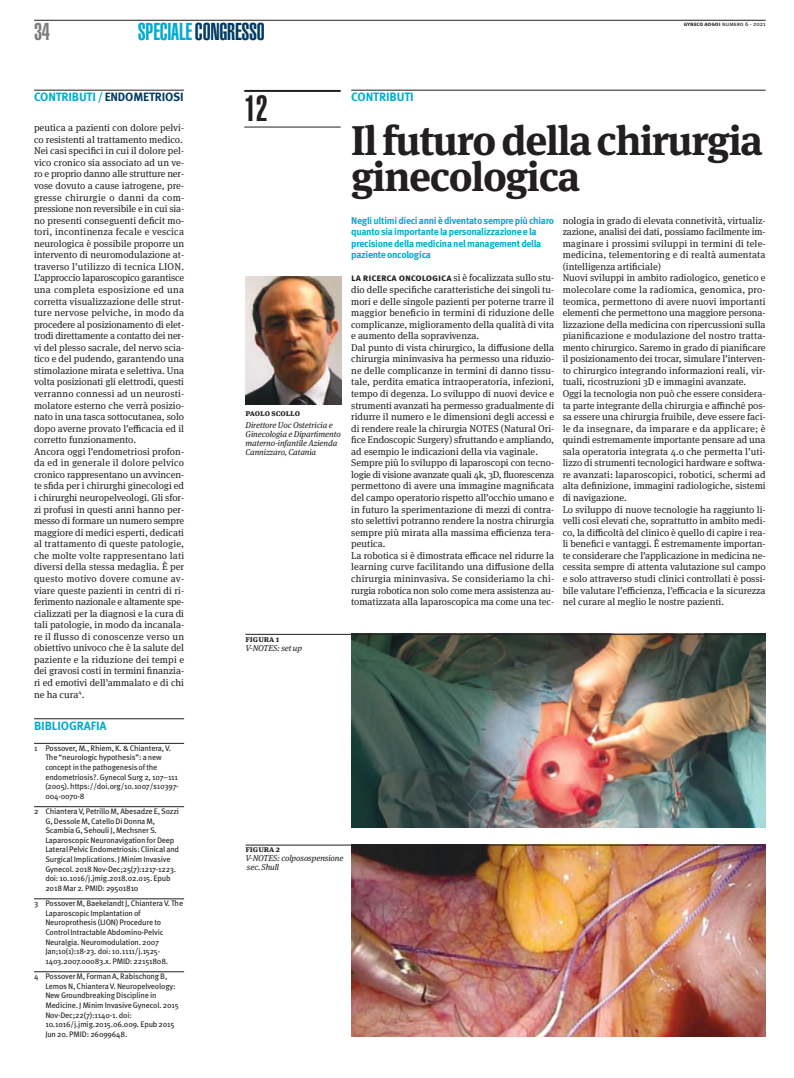
<style>
.page{position:relative;width:794px;height:1078px;background:#fff}
.page>*{position:absolute;margin:0;border:0;box-sizing:border-box;transform-origin:0 0}
.t1{font:700 41.4px/36.8px "Meta Serif OT";color:#241f1f}
.t2{font:900 extra-condensed 36px "Helvetica";color:#241f1f}
.t3{font:900 extra-condensed 24px "Helvetica";letter-spacing:-.01em;color:#003b63}
.t4{font:900 extra-condensed 24px "Helvetica";color:#7d7c7e}
.t5{font:700 12px "Meta Pro";letter-spacing:-.015em;color:#003b63}
.t6{font:700 12px "Meta Pro";letter-spacing:-.01em;color:#00acce}
.t7{font:9.8px/11.6px "Meta Serif OT";color:#241f1f}
.t8{font:700 9.8px/11.6px "Meta Pro";letter-spacing:-.03em;color:#00acce}
.t9{font:italic 8.5px/9px "Meta Serif OT";letter-spacing:-.01em;color:#241f1f}
.t10{font:700 8.5px "Meta Serif OT";letter-spacing:-.01em;color:#241f1f}
.t11{font:8px/9.6px "Meta Pro";letter-spacing:-.02em;color:#241f1f}
.t12{font:6px "Meta Pro";color:#241f1f}
.s1{font-weight:700}
.s2{color:#00acce}
.s3{font-family:"Meta Pro";font-weight:700;font-size:10px}
</style>
<div class="page">
<hr style="left:34px;top:20px;width:731px;height:1px;background:#241f1f">
<hr style="left:34px;top:718px;width:150px;height:1px;background:#241f1f">
<hr style="left:34px;top:743px;width:150px;height:1px;background:#241f1f">
<hr style="left:34px;top:806px;width:150px;height:1px;background:#241f1f">
<hr style="left:34px;top:898px;width:150px;height:1px;background:#241f1f">
<hr style="left:34px;top:971px;width:150px;height:1px;background:#241f1f">
<img style="left:245px;top:276px;width:97px;height:128px">
<hr style="left:244px;top:90px;width:97px;height:2px;background:#241f1f">
<hr style="left:244px;top:127px;width:97px;height:1px;background:#241f1f">
<hr style="left:34px;top:90px;width:150px;height:1px;background:#241f1f">
<hr style="left:351px;top:90px;width:414px;height:1px;background:#241f1f">
<img style="left:351px;top:633px;width:414px;height:194px">
<img style="left:351px;top:845px;width:414px;height:191px">
<hr style="left:245px;top:634px;width:520px;height:1px;background:#241f1f">
<hr style="left:245px;top:844px;width:520px;height:1px;background:#241f1f">
<h3 class="t4" style="left:34px;top:23px;width:17px">34</h3>
<p class="t12" style="left:684px;top:22px;width:83px"><span class="s1">gyneco aogoi</span> numero 6 - 2021</p>
<h3 class="t3" style="left:138px;top:23px;width:129px"><span class="s2">SPECIALE</span> CONGRESSO</h3>
<p class="t5" style="left:34px;top:92px;width:151px"><span class="s2">CONTRIBUTI /</span> ENDOMETRIOSI</p>
<p class="t6" style="left:351px;top:92px;width:64px">CONTRIBUTI</p>
<h2 class="t2" style="left:244px;top:95px;width:25px">12</h2>
<p class="t7" style="left:34px;top:123px;width:152px">peutica a pazienti con dolore pelvi&shy;co resistenti al trattamento medico.<br>Nei casi specifici in cui il dolore pel&shy;vico cronico sia associato ad un ve&shy;ro e proprio danno alle strutture ner&shy;vose dovuto a cause iatrogene, pre&shy;gresse chirurgie o danni da com&shy;pressione non reversibile e in cui sia&shy;no presenti conseguenti deficit mo&shy;tori, incontinenza fecale e vescica neurologica è possibile proporre un intervento di neuromodulazione at&shy;traverso l’utilizzo di tecnica LION.<br>L’approccio laparoscopico garantisce una completa esposizione ed una corretta visualizzazione delle strut&shy;ture nervose pelviche, in modo da procedere al posizionamento di elet&shy;trodi direttamente a contatto dei ner&shy;vi del plesso sacrale, del nervo scia&shy;tico e del pudendo, garantendo una stimolazione mirata e selettiva. Una volta posizionati gli elettrodi, questi verranno connessi ad un neurosti&shy;molatore esterno che verrà posizio&shy;nato in una tasca sottocutanea, solo dopo averne provato l’efficacia ed il corretto funzionamento.<br>Ancora oggi l’endometriosi profon&shy;da ed in generale il dolore pelvico cronico rappresentano un avvincen&shy;te sfida per i chirurghi ginecologi ed i chirurghi neuropelveologi. Gli sfor&shy;zi profusi in questi anni hanno per&shy;messo di formare un numero sempre maggiore di medici esperti, dedicati al trattamento di queste patologie, che molte volte rappresentano lati diversi della stessa medaglia. È per questo motivo dovere comune av&shy;viare queste pazienti in centri di ri&shy;ferimento nazionale e altamente spe&shy;cializzati per la diagnosi e la cura di tali patologie, in modo da incanala&shy;re il flusso di conoscenze verso un obiettivo univoco che è la salute del paziente e la riduzione dei tempi e dei gravosi costi in termini finanzia&shy;ri ed emotivi dell’ammalato e di chi ne ha cura<sup>4</sup>.</p>
<p class="t6" style="left:34px;top:721px;width:74px">BIBLIOGRAFIA</p>
<p class="t11" style="left:45px;top:743px;width:135px;text-indent:-11px">1 Possover, M., Rhiem, K. &amp; Chiantera, V.<br>The “neurologic hypothesis”: a new concept in the pathogenesis of the endometriosis?. Gynecol Surg 2, 107–111 (2005). https://doi.org/10.1007/s10397- 004-0070-8</p>
<p class="t11" style="left:45px;top:806px;width:135px;text-indent:-11px">2 Chiantera V, Petrillo M, Abesadze E, Sozzi G, Dessole M, Catello Di Donna M, Scambia G, Sehouli J, Mechsner S.<br>Laparoscopic Neuronavigation for Deep Lateral Pelvic Endometriosis: Clinical and Surgical Implications. J Minim Invasive Gynecol. 2018 Nov-Dec;25(7):1217-1223. doi: 10.1016/j.jmig.2018.02.015. Epub 2018 Mar 2. PMID: 29501810</p>
<p class="t11" style="left:45px;top:898px;width:139px;text-indent:-11px">3 Possover M, Baekelandt J, Chiantera V. The Laparoscopic Implantation of Neuroprothesis (LION) Procedure to Control Intractable Abdomino-Pelvic Neuralgia. Neuromodulation. 2007<br>Jan;10(1):18-23. doi: 10.1111/j.1525- 1403.2007.00083.x. PMID: 22151808.</p>
<p class="t11" style="left:45px;top:971px;width:135px;text-indent:-11px">4 Possover M, Forman A, Rabischong B, Lemos N, Chiantera V. Neuropelveology:<br>New Groundbreaking Discipline in Medicine. J Minim Invasive Gynecol. 2015<br>Nov-Dec;22(7):1140-1. doi:<br>10.1016/j.jmig.2015.06.009. Epub 2015<br>Jun 20. PMID: 26099648.</p>
<p class="t10" style="left:245px;top:409px;width:56px">paolo scollo</p>
<p class="t9" style="left:245px;top:421px;width:97px">Direttore Uoc Ostetricia e<br>Ginecologia e Dipartimento materno-infantile Azienda<br>Cannizzaro, Catania</p>
<h1 class="t1" style="left:351px;top:125px;width:413px">Il futuro della chirurgia ginecologica</h1>
<p class="t8" style="left:351px;top:215px;width:204px">Negli ultimi dieci anni è diventato sempre più chiaro quanto sia importante la personalizzazione e la precisione della medicina nel management della paziente oncologica</p>
<p class="t7" style="left:351px;top:273px;width:204px"><span class="s3">la ricerca oncologica</span> si è focalizzata sullo stu&shy;dio delle specifiche caratteristiche dei singoli tu&shy;mori e delle singole pazienti per poterne trarre il maggior beneficio in termini di riduzione delle complicanze, miglioramento della qualità di vita e aumento della sopravivenza.<br>Dal punto di vista chirurgico, la diffusione della chirurgia mininvasiva ha permesso una riduzio&shy;ne delle complicanze in termini di danno tissu&shy;tale, perdita ematica intraoperatoria, infezioni, tempo di degenza. Lo sviluppo di nuovi device e strumenti avanzati ha permesso gradualmente di ridurre il numero e le dimensioni degli accessi e di rendere reale la chirurgia NOTES (Natural Ori&shy;fice Endoscopic Surgery) sfruttando e ampliando, ad esempio le indicazioni della via vaginale.<br>Sempre più lo sviluppo di laparoscopi con tecno&shy;logie di visione avanzate quali 4k, 3D, fluorescenza permettono di avere una immagine magnificata del campo operatorio rispetto all’occhio umano e in futuro la sperimentazione di mezzi di contra&shy;sto selettivi potranno rendere la nostra chirurgia sempre più mirata alla massima efficienza tera&shy;peutica.<br>La robotica si è dimostrata efficace nel ridurre la learning curve facilitando una diffusione della chirurgia mininvasiva. Se consideriamo la chi&shy;rurgia robotica non solo come mera assistenza au&shy;tomatizzata alla laparoscopica ma come una tec-</p>
<p class="t7" style="left:562px;top:215px;width:204px">nologia in grado di elevata connetività, virtualiz&shy;zazione, analisi dei dati, possiamo facilmente im&shy;maginare i prossimi sviluppi in termini di tele&shy;medicina, telementoring e di realtà aumentata (intelligenza artificiale)<br>Nuovi sviluppi in ambito radiologico, genetico e molecolare come la radiomica, genomica, pro&shy;teomica, permettono di avere nuovi importanti elementi che permettono una maggiore persona&shy;lizzazione della medicina con ripercussioni sulla pianificazione e modulazione del nostro tratta&shy;mento chirurgico. Saremo in grado di pianificare il posizionamento dei trocar, simulare l’interven&shy;to chirurgico integrando informazioni reali, vir&shy;tuali, ricostruzioni 3D e immagini avanzate.<br>Oggi la tecnologia non può che essere considera&shy;ta parte integrante della chirurgia e affinché pos&shy;sa essere una chirurgia fruibile, deve essere faci&shy;le da insegnare, da imparare e da applicare; è quindi estremamente importante pensare ad una sala operatoria integrata 4.0 che permetta l’uti&shy;lizzo di strumenti tecnologici hardware e softwa&shy;re avanzati: laparoscopici, robotici, schermi ad alta definizione, immagini radiologiche, sistemi di navigazione.<br>Lo sviluppo di nuove tecnologie ha raggiunto li&shy;velli così elevati che, soprattutto in ambito medi&shy;co, la difficoltà del clinico è quello di capire i rea&shy;li benefici e vantaggi. È estremamente importan&shy;te considerare che l’applicazione in medicina ne&shy;cessita sempre di attenta valutazione sul campo e solo attraverso studi clinici controllati è possi&shy;bile valutare l’efficienza, l’efficacia e la sicurezza nel curare al meglio le nostre pazienti.</p>
<p class="t10" style="left:245px;top:635px;width:35px">figura 1</p>
<p class="t9" style="left:245px;top:643px;width:58px">V-NOTES: set up</p>
<p class="t10" style="left:245px;top:845px;width:36px">figura 2</p>
<p class="t9" style="left:245px;top:854px;width:99px">V-NOTES: colposospensione sec. Shull</p>
</div>
